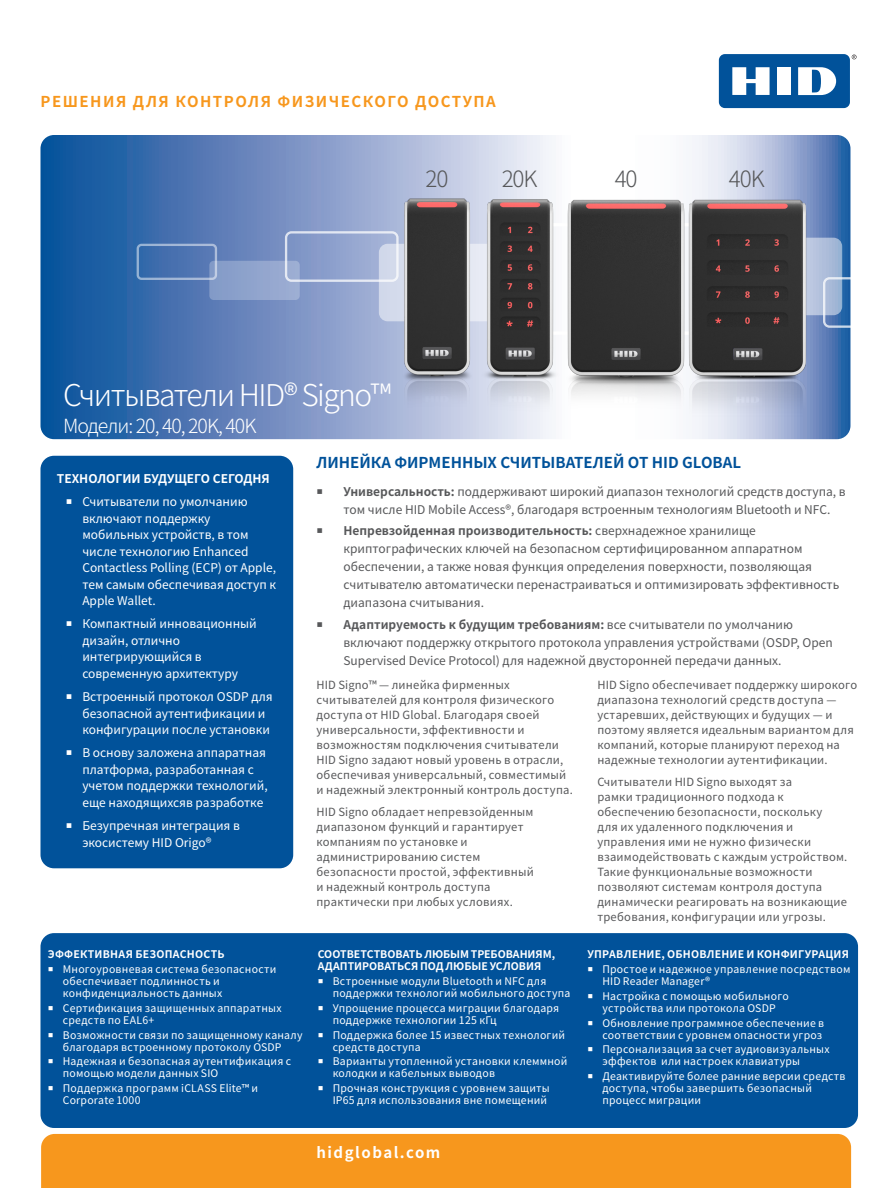
<style>
.page{position:relative;width:891px;height:1188px;background:#fff}
.page>*{position:absolute;margin:0;border:0;box-sizing:border-box;transform-origin:0 0}
.t1{font:300 30px "Noto Sans CJ Kjp";letter-spacing:-.05em;color:#fff}
.t2{font:300 22.5px "Noto Sans CJ Kjp";letter-spacing:-.05em;color:#57585a}
.t3{font:300 19.5px "Noto Sans CJ Kjp";letter-spacing:-.05em;color:#fff}
.t4{font:700 15px "Noto Sans CJ Kjp";color:#01529a}
.t5{font:700 15px "Noto Sans CJ Kjp";letter-spacing:.1em;color:#f7971d}
.t6{font:700 15px "Noto Sans CJ Kjp";letter-spacing:.1em;color:#fff}
.t7{font:12px/18px "Noto Sans CJ Kjp";color:#57585a}
.t8{font:12px/16.5px "Noto Sans CJ Kjp";color:#fff}
.t9{font:700 12px "Noto Sans CJ Kjp";color:#fff}
.t10{font:11.25px/15px "Noto Sans CJ Kjp";letter-spacing:.02em;color:#57585a}
.t11{font:10.5px/12px "Noto Sans CJ Kjp";letter-spacing:.02em;color:#fff}
.t12{font:700 10.5px/12px "Noto Sans CJ Kjp";letter-spacing:.01em;color:#fff}
.s1{font-weight:700}
</style>
<div class="page">
<svg style="left:40px;top:135px;width:810px;height:304px;background:#6c8ec0"></svg>
<svg style="left:852px;top:55px;width:5px;height:4px"></svg>
<div style="left:719px;top:54px;width:131px;height:54px;background:#01529a;border-radius:6px"></div>
<div style="left:777px;top:67px;width:14px;height:28px;background:#fff"></div>
<svg style="left:732px;top:67px;width:38px;height:28px"></svg>
<svg style="left:798px;top:67px;width:38px;height:28px"></svg>
<div style="left:41px;top:1134px;width:810px;height:54px;background:#f7971d"></div>
<div style="left:285px;top:231px;width:114px;height:51px;border:2px solid #fff;border-radius:5px"></div>
<div style="left:209px;top:261px;width:91px;height:39px;background:linear-gradient(to right,#7f98c6,#a4b3d6);border-radius:4px"></div>
<div style="left:137px;top:244px;width:80px;height:36px;border:2px solid #fff;border-radius:4px"></div>
<svg style="left:379px;top:244px;width:9px;height:77px"></svg>
<svg style="left:812px;top:238px;width:39px;height:90px;background:#89a6cc"></svg>
<div style="left:40px;top:456px;width:253px;height:412px;background:#01529a;border-radius:14px"></div>
<div style="left:40px;top:933px;width:818px;height:195px;background:#01529a;border-radius:14px"></div>
<img style="left:486px;top:190px;width:71px;height:236px">
<img style="left:557px;top:177px;width:138px;height:262px">
<img style="left:683px;top:190px;width:129px;height:243px">
<img style="left:388px;top:190px;width:98px;height:238px">
<p class="t5" style="left:40px;top:93px;width:457px">РЕШЕНИЯ ДЛЯ КОНТРОЛЯ ФИЗИЧЕСКОГО ДОСТУПА</p>
<p class="t2" style="left:426px;top:167px;width:24px">20</p>
<p class="t2" style="left:502px;top:167px;width:37px">20K</p>
<p class="t2" style="left:615px;top:167px;width:24px">40</p>
<p class="t2" style="left:729px;top:167px;width:37px">40K</p>
<p class="t1" style="left:63px;top:378px;width:330px">Считыватели HID® Signo™</p>
<p class="t3" style="left:63px;top:415px;width:195px">Модели: 20, 40, 20K, 40K</p>
<p class="t9" style="left:57px;top:472px;width:214px">ТЕХНОЛОГИИ БУДУЩЕГО СЕГОДНЯ</p>
<p class="t8" style="left:82px;top:494px;width:195px">Считыватели по умолчанию включают поддержку мобильных устройств, в том числе технологию Enhanced<br>Contactless Polling (ECP) от Apple, тем самым обеспечивая доступ к<br>Apple Wallet.</p>
<p class="t8" style="left:82px;top:616px;width:176px">Компактный инновационный дизайн, отлично интегрирующийся в современную архитектуру</p>
<p class="t8" style="left:82px;top:689px;width:192px">Встроенный протокол OSDP для безопасной аутентификации и конфигурации после установки</p>
<p class="t8" style="left:82px;top:745px;width:187px">В основу заложена аппаратная платформа, разработанная с учетом поддержки технологий, еще находящихсяв разработке</p>
<p class="t8" style="left:82px;top:818px;width:159px">Безупречная интеграция в экосистему HID Origo®</p>
<p class="t4" style="left:316px;top:454px;width:426px">ЛИНЕЙКА ФИРМЕННЫХ СЧИТЫВАТЕЛЕЙ ОТ HID GLOBAL</p>
<p class="t7" style="left:344px;top:483px;width:504px"><span class="s1">Универсальность:</span> поддерживают широкий диапазон технологий средств доступа, в том числе HID Mobile Access®, благодаря встроенным технологиям Bluetooth и NFC.</p>
<p class="t7" style="left:344px;top:522px;width:497px"><span class="s1">Непревзойденная производительность:</span> сверхнадежное хранилище криптографических ключей на безопасном сертифицированном аппаратном обеспечении, а также новая функция определения поверхности, позволяющая считывателю автоматически перенастраиваться и оптимизировать эффективность диапазона считывания.</p>
<p class="t7" style="left:344px;top:616px;width:491px"><span class="s1">Адаптируемость к будущим требованиям:</span> все считыватели по умолчанию включают поддержку открытого протокола управления устройствами (OSDP, Open<br>Supervised Device Protocol) для надежной двусторонней передачи данных.</p>
<p class="t10" style="left:597px;top:678px;width:261px">HID Signo обеспечивает поддержку широкого диапазона технологий средств доступа — устаревших, действующих и будущих — и поэтому является идеальным вариантом для компаний, которые планируют переход на надежные технологии аутентификации.</p>
<p class="t10" style="left:597px;top:774px;width:252px">Считыватели HID Signo выходят за<br>рамки традиционного подхода к обеспечению безопасности, поскольку<br>для их удаленного подключения и управления ими не нужно физически взаимодействовать с каждым устройством.<br>Такие функциональные возможности позволяют системам контроля доступа динамически реагировать на возникающие требования, конфигурации или угрозы.</p>
<p class="t10" style="left:316px;top:678px;width:258px">HID Signo™ — линейка фирменных считывателей для контроля физического доступа от HID Global. Благодаря своей универсальности, эффективности и возможностям подключения считыватели HID Signo задают новый уровень в отрасли, обеспечивая универсальный, совместимый и надежный электронный контроль доступа.</p>
<p class="t10" style="left:316px;top:804px;width:219px">HID Signo обладает непревзойденным диапазоном функций и гарантирует компаниям по установке и администрированию систем безопасности простой, эффективный и надежный контроль доступа практически при любых условиях.</p>
<p class="t12" style="left:48px;top:949px;width:178px">ЭФФЕКТИВНАЯ БЕЗОПАСНОСТЬ</p>
<p class="t11" style="left:63px;top:963px;width:215px">Многоуровневая система безопасности обеспечивает подлинность и конфиденциальность данных</p>
<p class="t11" style="left:63px;top:1002px;width:220px">Сертификация защищенных аппаратных средств по EAL6+</p>
<p class="t11" style="left:63px;top:1029px;width:241px">Возможности связи по защищенному каналу благодаря встроенному протоколу OSDP</p>
<p class="t11" style="left:63px;top:1056px;width:230px">Надежная и безопасная аутентификация с помощью модели данных SIO</p>
<p class="t11" style="left:63px;top:1082px;width:197px">Поддержка программ iCLASS Elite™ и<br>Corporate 1000</p>
<p class="t12" style="left:318px;top:949px;width:239px">СООТВЕТСТВОВАТЬ ЛЮБЫМ ТРЕБОВАНИЯМ,<br>АДАПТИРОВАТЬСЯ ПОД ЛЮБЫЕ УСЛОВИЯ</p>
<p class="t11" style="left:333px;top:975px;width:239px">Встроенные модули Bluetooth и NFC для поддержки технологий мобильного доступа</p>
<p class="t11" style="left:333px;top:1002px;width:228px">Упрощение процесса миграции благодаря поддержке технологии 125 кГц</p>
<p class="t11" style="left:333px;top:1029px;width:234px">Поддержка более 15 известных технологий средств доступа</p>
<p class="t11" style="left:333px;top:1056px;width:236px">Варианты утопленной установки клеммной колодки и кабельных выводов</p>
<p class="t11" style="left:333px;top:1082px;width:219px">Прочная конструкция с уровнем защиты<br>IP65 для использования вне помещений</p>
<p class="t6" style="left:316px;top:1144px;width:125px">hidglobal.com</p>
<p class="t12" style="left:587px;top:949px;width:263px">УПРАВЛЕНИЕ, ОБНОВЛЕНИЕ И КОНФИГУРАЦИЯ</p>
<p class="t11" style="left:602px;top:963px;width:250px">Простое и надежное управление посредством<br>HID Reader Manager®</p>
<p class="t11" style="left:602px;top:990px;width:188px">Настройка с помощью мобильного устройства или протокола OSDP</p>
<p class="t11" style="left:602px;top:1017px;width:223px">Oбновление программное обеспечение в соответствии с уровнем опасности угроз</p>
<p class="t11" style="left:602px;top:1044px;width:229px">Персонализация за счет аудиовизуальных эффектов или настроек клавиатуры</p>
<p class="t11" style="left:602px;top:1070px;width:245px">Деактивируйте более ранние версии средств доступа, чтобы завершить безопасный процесс миграции</p>
</div>
